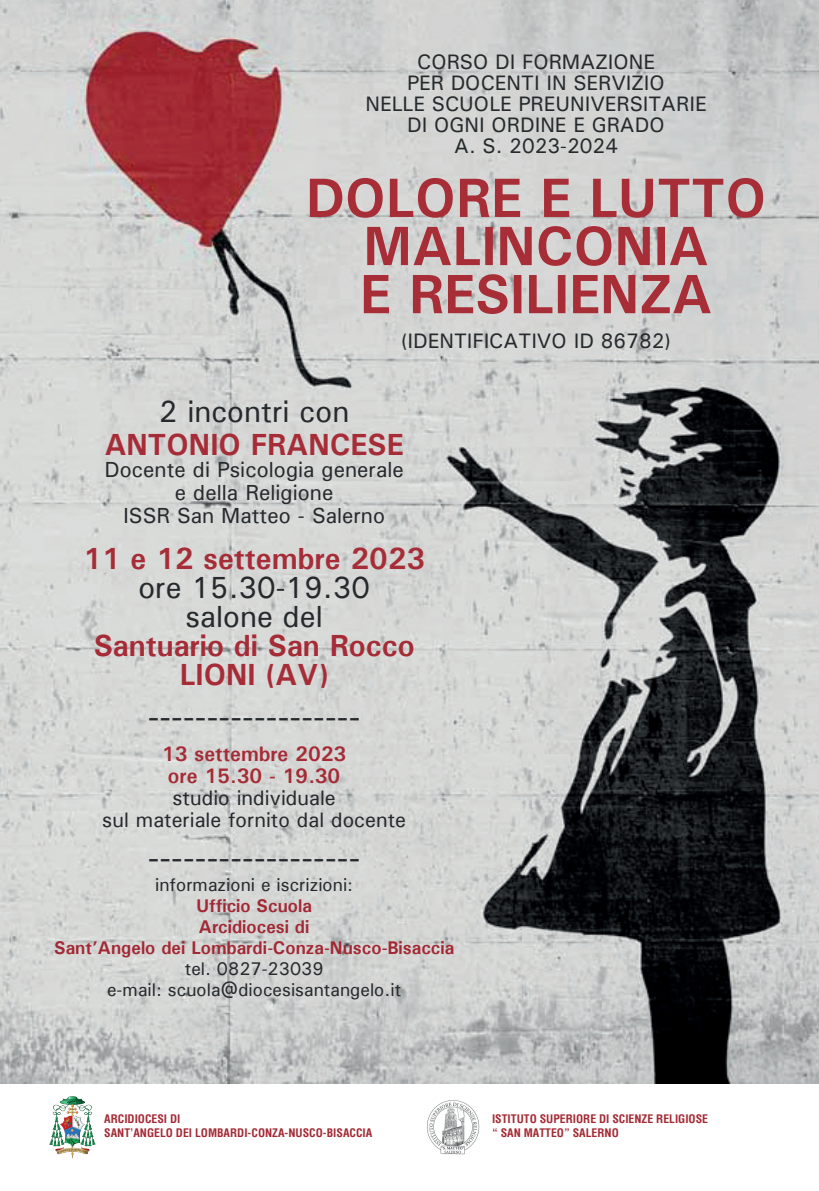
<style>
.page{position:relative;width:819px;height:1191px;background:#fff}
.page>*{position:absolute;margin:0;border:0;box-sizing:border-box;transform-origin:0 0}
.t1{font:700 56px/48.1px "Univers";color:#a72e37;text-align:center}
.t2{font:500 36.75px "Univers";color:#262a2d}
.t3{font:700 30.62px "Univers";color:#a62d37}
.t4{font:500 30.62px/28.9px "Univers";color:#262a2d;text-align:center}
.t5{font:700 30.62px "Univers";color:#a52c36}
.t6{font:500 21.88px/22.8px "Univers";color:#262a2d;text-align:center}
.t7{font:500 21px/21px "Univers";color:#262a2d;text-align:center}
.t8{font:700 21px/21.9px "Univers";color:#a52c36}
.t9{font:500 18.38px/21px "Univers";color:#262a2d;text-align:center}
.t10{font:700 18.38px/21px "Univers";color:#a22834;text-align:center}
.t11{font:700 condensed 11.55px/13.8px "Helvetica";color:#a42b35}
</style>
<div class="page">
<img style="left:0;top:0;width:819px;height:1083px">
<img style="left:50px;top:1096px;width:45px;height:62px">
<img style="left:427px;top:1100px;width:53px;height:55px">
<p class="t7" style="left:365px;top:51px;width:343px">CORSO DI FORMAZIONE<br>PER DOCENTI IN SERVIZIO<br>NELLE SCUOLE PREUNIVERSITARIE<br>DI OGNI ORDINE E GRADO<br>A. S. 2023-2024</p>
<h1 class="t1" style="left:306px;top:173px;width:462px">DOLORE E LUTTO<br>MALINCONIA<br>E RESILIENZA</h1>
<p class="t7" style="left:400px;top:330px;width:272px">(IDENTIFICATIVO ID 86782)</p>
<h3 class="t4" style="left:159px;top:396px;width:192px">2 incontri con</h3>
<h3 class="t3" style="left:105px;top:425px;width:300px">ANTONIO FRANCESE</h3>
<p class="t6" style="left:104px;top:458px;width:301px">Docente di Psicologia generale e della Religione<br>ISSR San Matteo - Salerno</p>
<h3 class="t3" style="left:83px;top:540px;width:343px">11 e 12 settembre 2023</h3>
<h3 class="t4" style="left:138px;top:572px;width:233px">ore 15.30-19.30 salone del</h3>
<h3 class="t5" style="left:94px;top:626px;width:322px">Santuario di San Rocco</h3>
<h3 class="t3" style="left:180px;top:655px;width:150px">LIONI (AV)</h3>
<h2 class="t2" style="left:148px;top:693px;width:214px">------------------</h2>
<p class="t8" style="left:162px;top:742px;width:186px">13 settembre 2023 ore 15.30 - 19.30</p>
<p class="t7" style="left:102px;top:786px;width:305px;line-height:21.9px">studio individuale<br>sul materiale fornito dal docente</p>
<h2 class="t2" style="left:148px;top:834px;width:214px">------------------</h2>
<p class="t9" style="left:155px;top:874px;width:199px">informazioni e iscrizioni:</p>
<p class="t10" style="left:54px;top:895px;width:401px">Ufficio Scuola<br>Arcidiocesi di<br>Sant’Angelo dei Lombardi-Conza-Nusco-Bisaccia</p>
<p class="t9" style="left:107px;top:958px;width:295px">tel. 0827-23039<br>e-mail: scuola@diocesisantangelo.it</p>
<p class="t11" style="left:104px;top:1112px;width:269px">ARCIDIOCESI DI<br>SANT’ANGELO DEI LOMBARDI-CONZA-NUSCO-BISACCIA</p>
<p class="t11" style="left:492px;top:1112px;width:217px">ISTITUTO SUPERIORE DI SCIENZE RELIGIOSE “ SAN MATTEO” SALERNO</p>
</div>
